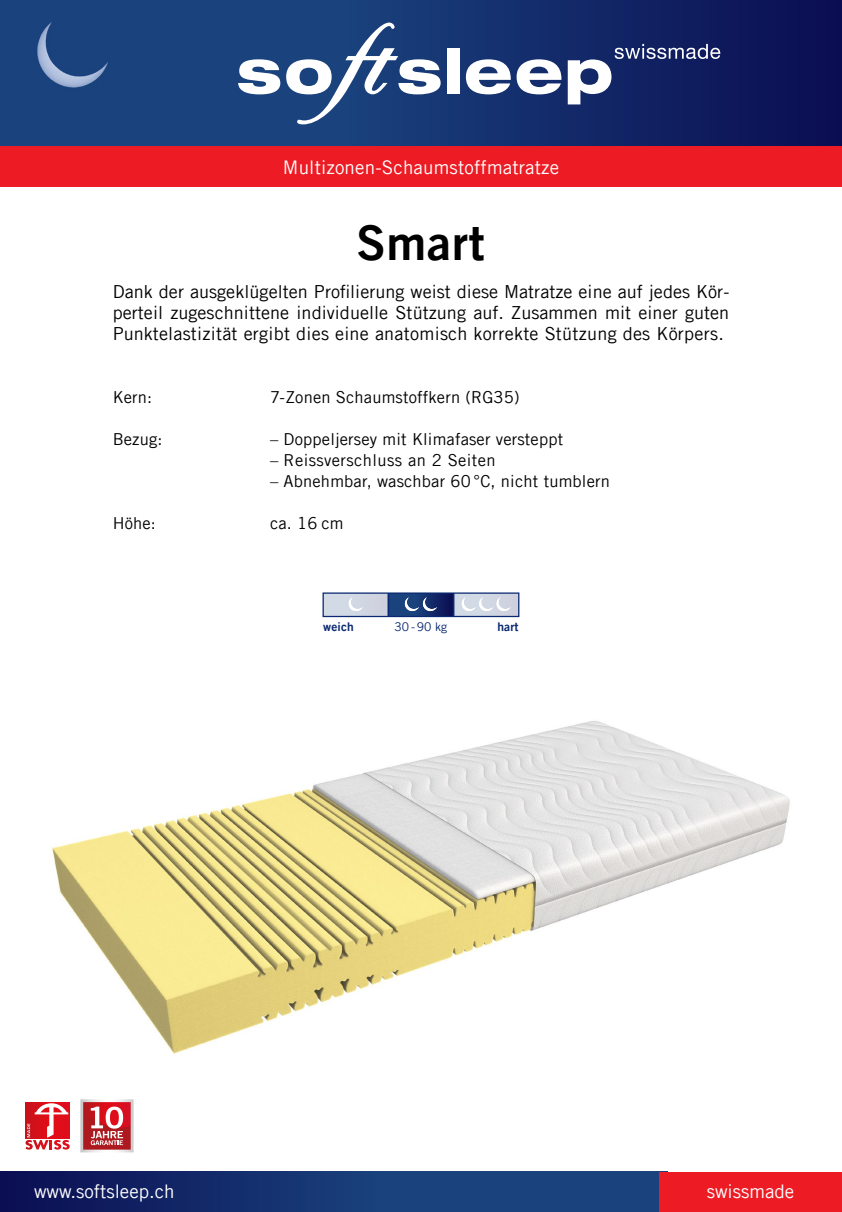
<style>
.page{position:relative;width:842px;height:1212px;background:#fff}
.page>*{position:absolute;margin:0;border:0;box-sizing:border-box;transform-origin:0 0}
.t1{font:48px "Trade Gothic LT Com Bd 2";letter-spacing:.015em;color:#000}
.t2{font:18.75px "Trade Gothic LT Com";letter-spacing:.01em;color:#fff}
.t3{font:18px/21px "Trade Gothic LT Com";letter-spacing:.015em;color:#000;text-align:justify}
.t4{font:16.5px "Trade Gothic LT Com";letter-spacing:.01em;color:#000}
.t5{font:12px "Trade Gothic LT Com Bd 2";letter-spacing:.015em;color:#0a2972}
.t6{font:12px "Trade Gothic LT Com";color:#0a2972}
</style>
<div class="page">
<img style="left:51px;top:721px;width:739px;height:333px">
<svg style="left:26px;top:1102px;width:44px;height:1px"></svg>
<svg style="left:26px;top:1103px;width:44px;height:46px"></svg>
<svg style="left:80px;top:1099px;width:54px;height:53px"></svg>
<div style="left:323px;top:593px;width:65px;height:23px;background:#d1d8e4"></div>
<div style="left:454px;top:593px;width:65px;height:23px;background:#d1d8e4"></div>
<div style="left:388px;top:593px;width:66px;height:23px;background:linear-gradient(to right,#1e5188,#0d1659)"></div>
<div style="left:322px;top:592px;width:197px;height:25px;border:1px solid #0a2972"></div>
<svg style="left:453px;top:593px;width:1px;height:23px"></svg>
<hr style="left:387px;top:593px;width:2px;height:23px;background:#0a2972">
<svg style="left:461px;top:597px;width:50px;height:14px"></svg>
<svg style="left:404px;top:597px;width:33px;height:14px"></svg>
<svg style="left:348px;top:598px;width:15px;height:13px"></svg>
<div style="left:0;top:1171px;width:667px;height:41px;background:linear-gradient(to right,#0d165a,#1e5188)"></div>
<div style="left:659px;top:1171px;width:183px;height:41px;background:#ed1c24"></div>
<div style="left:0;top:0;width:842px;height:149px;background:linear-gradient(to right,#284e83,#101558)"></div>
<img style="left:0;top:0;width:137px;height:115px">
<svg style="left:568px;top:44px;width:152px;height:60px"></svg>
<svg style="left:238px;top:59px;width:42px;height:35px"></svg>
<div style="left:447px;top:48px;width:13px;height:46px;background:#fff"></div>
<svg style="left:466px;top:59px;width:45px;height:35px"></svg>
<svg style="left:517px;top:59px;width:44px;height:35px"></svg>
<svg style="left:286px;top:23px;width:155px;height:101px"></svg>
<div style="left:0;top:147px;width:842px;height:40px;background:#ed1c24"></div>
<p class="t2" style="left:283px;top:156px;width:278px">Multizonen-Schaumstoffmatratze</p>
<h1 class="t1" style="left:357px;top:213px;width:130px">Smart</h1>
<p class="t3" style="left:113px;top:281px;width:618px">Dank der ausgeklügelten Profilierung weist diese Matratze eine auf jedes Kör&shy;perteil zugeschnittene individuelle Stützung auf. Zusammen mit einer guten Punktelastizität ergibt dies eine anatomisch korrekte Stützung des Körpers.</p>
<p class="t4" style="left:113px;top:387px;width:41px">Kern:</p>
<p class="t4" style="left:270px;top:387px;width:251px">7-Zonen Schaumstoffkern (RG35)</p>
<p class="t4" style="left:113px;top:429px;width:51px">Bezug:</p>
<p class="t4" style="left:270px;top:429px;width:295px">– Doppeljersey mit Klimafaser versteppt</p>
<p class="t4" style="left:270px;top:450px;width:227px">– Reissverschluss an 2 Seiten</p>
<p class="t4" style="left:270px;top:471px;width:341px">– Abnehmbar, waschbar 60 °C, nicht tumblern</p>
<p class="t4" style="left:113px;top:513px;width:45px">Höhe:</p>
<p class="t4" style="left:270px;top:513px;width:75px">ca. 16 cm</p>
<p class="t5" style="left:323px;top:619px;width:32px">weich</p>
<p class="t6" style="left:395px;top:620px;width:54px">30-90 kg</p>
<p class="t5" style="left:497px;top:619px;width:23px">hart</p>
<p class="t2" style="left:34px;top:1179px;width:142px">www.softsleep.ch</p>
<p class="t2" style="left:707px;top:1179px;width:89px">swissmade</p>
</div>
